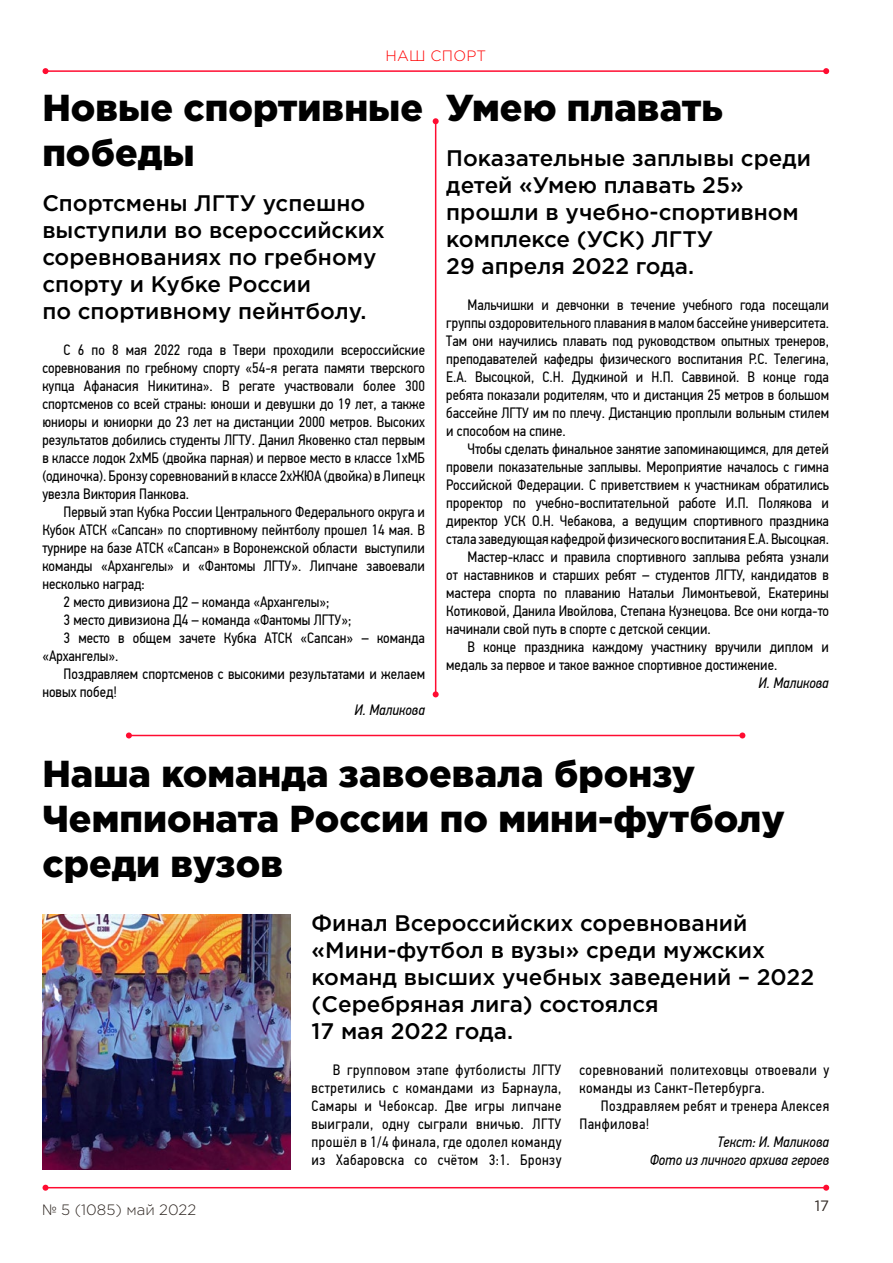
<style>
.page{position:relative;width:893px;height:1263px;background:#fff}
.page>*{position:absolute;margin:0;border:0;box-sizing:border-box;transform-origin:0 0}
.t1{font:900 37.5px/45px "Gotham Pro";color:#000}
.t2{font:500 22.5px/27px "Gotham Pro";color:#000}
.t3{font:15px/18px "PF Din Text Cond Pro";color:#000;text-align:justify}
.t4{font:15px/18px "PF Din Text Cond Pro";letter-spacing:.03em;color:#000}
.t5{font:italic 15px/18px "PF Din Text Cond Pro";color:#000;text-align:right}
.t6{font:300 15px "Gotham Pro";color:#2f2722}
.t7{font:300 15px "Gotham Pro";letter-spacing:.02em;color:#f00}
.t8{font:15px "Gotham Pro";color:#2f2722}
</style>
<div class="page">
<hr style="left:46px;top:70px;width:780px;height:2px;background:#ff0c31">
<svg style="left:43px;top:68px;width:6px;height:6px"></svg>
<svg style="left:823px;top:68px;width:6px;height:6px"></svg>
<hr style="left:46px;top:1187px;width:780px;height:1px;background:#ff0c31">
<svg style="left:43px;top:1185px;width:6px;height:6px"></svg>
<svg style="left:823px;top:1185px;width:6px;height:6px"></svg>
<hr style="left:435px;top:121px;width:1px;height:573px;background:#ff0c31">
<svg style="left:433px;top:691px;width:6px;height:6px"></svg>
<svg style="left:433px;top:118px;width:6px;height:6px"></svg>
<hr style="left:129px;top:735px;width:613px;height:1px;background:#ff0c31">
<svg style="left:126px;top:732px;width:6px;height:6px"></svg>
<svg style="left:739px;top:732px;width:6px;height:6px"></svg>
<img style="left:42px;top:914px;width:248px;height:255px">
<p class="t7" style="left:385px;top:48px;width:102px">НАШ СПОРТ</p>
<h1 class="t1" style="left:42px;top:84px;width:382px">Новые спортивные победы</h1>
<h2 class="t2" style="left:42px;top:189px;width:344px">Спортсмены ЛГТУ успешно выступили во всероссийских соревнованиях по гребному спорту и Кубке России<br>по спортивному пейнтболу.</h2>
<p class="t3" style="left:42px;top:341px;width:384px;text-indent:21px">С 6 по 8 мая 2022 года в Твери проходили всероссийские соревнования по гребному спорту «54-я регата памяти тверского купца Афанасия Никитина». В регате участвовали более 300 спортсменов со всей страны: юноши и девушки до 19 лет, а также юниоры и юниорки до 23 лет на дистанции 2000 метров. Высоких результатов добились студенты ЛГТУ. Данил Яковенко стал первым в классе лодок 2xМБ (двойка парная) и первое место в классе 1хМБ (одиночка). Бронзу соревнований в классе 2хЖЮА (двойка) в Липецк увезла Виктория Панкова.</p>
<p class="t3" style="left:64px;top:503px;width:363px">Первый этап Кубка России Центрального Федерального округа и</p>
<p class="t3" style="left:42px;top:521px;width:384px">Кубок АТСК «Сапсан» по спортивному пейнтболу прошел 14 мая. В</p>
<p class="t3" style="left:42px;top:539px;width:384px">турнире на базе АТСК «Сапсан» в Воронежской области выступили</p>
<p class="t3" style="left:42px;top:557px;width:384px">команды «Архангелы» и «Фантомы ЛГТУ». Липчане завоевали</p>
<p class="t3" style="left:42px;top:575px;width:104px">несколько наград:</p>
<p class="t3" style="left:64px;top:593px;width:267px">2 место дивизиона Д2 – команда «Архангелы»;</p>
<p class="t3" style="left:64px;top:611px;width:289px">3 место дивизиона Д4 – команда «Фантомы ЛГТУ»;</p>
<p class="t3" style="left:64px;top:629px;width:363px">3 место в общем зачете Кубка АТСК «Сапсан» – команда</p>
<p class="t3" style="left:42px;top:647px;width:78px">«Архангелы».</p>
<p class="t3" style="left:64px;top:665px;width:363px">Поздравляем спортсменов с высокими результатами и желаем</p>
<p class="t3" style="left:42px;top:683px;width:76px">новых побед!</p>
<p class="t5" style="left:355px;top:701px;width:72px">И. Маликова</p>
<h1 class="t1" style="left:446px;top:84px;width:278px">Умею плавать</h1>
<h2 class="t2" style="left:446px;top:144px;width:366px">Показательные заплывы среди детей «Умею плавать 25» прошли в учебно-спортивном комплексе (УСК) ЛГТУ<br>29 апреля 2022 года.</h2>
<p class="t3" style="left:446px;top:296px;width:384px;text-indent:21px">Мальчишки и девчонки в течение учебного года посещали группы оздоровительного плавания в малом бассейне университета.<br>Там они научились плавать под руководством опытных тренеров, преподавателей кафедры физического воспитания Р.С. Телегина, Е.А. Высоцкой, С.Н. Дудкиной и Н.П. Саввиной. В конце года ребята показали родителям, что и дистанция 25 метров в большом бассейне ЛГТУ им по плечу. Дистанцию проплыли вольным стилем и способом на спине.</p>
<p class="t3" style="left:468px;top:440px;width:363px">Чтобы сделать финальное занятие запоминающимся, для детей</p>
<p class="t3" style="left:446px;top:458px;width:384px">провели показательные заплывы. Мероприятие началось с гимна</p>
<p class="t3" style="left:446px;top:476px;width:384px">Российской Федерации. С приветствием к участникам обратились</p>
<p class="t3" style="left:446px;top:494px;width:384px">проректор по учебно-воспитательной работе И.П. Полякова и</p>
<p class="t3" style="left:446px;top:512px;width:384px">директор УСК О.Н. Чебакова, а ведущим спортивного праздника</p>
<p class="t3" style="left:446px;top:530px;width:384px">стала заведующая кафедрой физического воспитания Е.А. Высоцкая.</p>
<p class="t3" style="left:468px;top:548px;width:363px">Мастер-класс и правила спортивного заплыва ребята узнали</p>
<p class="t3" style="left:446px;top:566px;width:384px">от наставников и старших ребят – студентов ЛГТУ, кандидатов в</p>
<p class="t3" style="left:446px;top:584px;width:384px">мастера спорта по плаванию Натальи Лимонтьевой, Екатерины</p>
<p class="t3" style="left:446px;top:602px;width:384px">Котиковой, Данила Ивойлова, Степана Кузнецова. Все они когда-то</p>
<p class="t3" style="left:446px;top:620px;width:266px">начинали свой путь в спорте с детской секции.</p>
<p class="t3" style="left:468px;top:638px;width:363px">В конце праздника каждому участнику вручили диплом и</p>
<p class="t3" style="left:446px;top:656px;width:333px">медаль за первое и такое важное спортивное достижение.</p>
<p class="t5" style="left:759px;top:674px;width:72px">И. Маликова</p>
<h1 class="t1" style="left:42px;top:750px;width:744px">Наша команда завоевала бронзу<br>Чемпионата России по мини-футболу среди вузов</h1>
<h2 class="t2" style="left:312px;top:909px;width:504px">Финал Всероссийских соревнований «Мини-футбол в вузы» среди мужских команд высших учебных заведений – 2022 (Серебряная лига) состоялся<br>17 мая 2022 года.</h2>
<p class="t3" style="left:312px;top:1061px;width:251px;text-indent:21px">В групповом этапе футболисты ЛГТУ встретились с командами из Барнаула, Самары и Чебоксар. Две игры липчане выиграли, одну сыграли вничью. ЛГТУ прошёл в 1/4 финала, где одолел команду из Хабаровска со счётом 3:1. Бронзу</p>
<p class="t4" style="left:579px;top:1061px;width:251px">соревнований политеховцы отвоевали у команды из Санкт-Петербурга.</p>
<p class="t4" style="left:579px;top:1097px;width:251px;text-indent:21px">Поздравляем ребят и тренера Алексея<br>Панфилова!</p>
<p class="t5" style="left:650px;top:1133px;width:181px">Текст: И. Маликова<br>Фото из личного архива героев</p>
<p class="t6" style="left:42px;top:1202px;width:155px">№ 5 (1085) май 2022</p>
<p class="t8" style="left:815px;top:1197px;width:16px">17</p>
</div>
